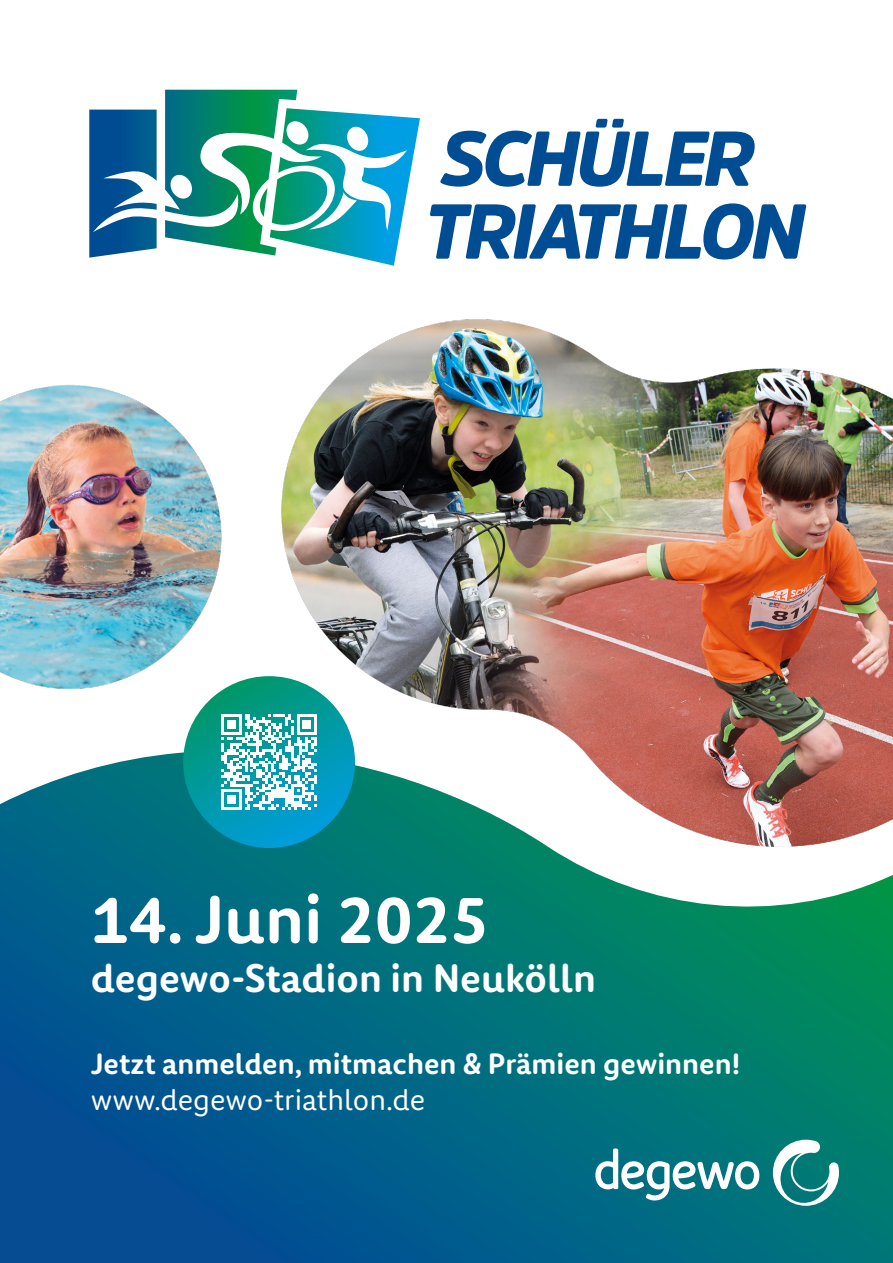
<style>
.page{position:relative;width:893px;height:1263px;background:#fff}
.page>*{position:absolute;margin:0;border:0;box-sizing:border-box;transform-origin:0 0}
.t1{font:700 69px "degewosans";color:#fff}
.t2{font:700 40.5px "degewosans";color:#fff}
.t3{font:700 30px "degewosans";color:#fff}
.t4{font:30px "degewosans";color:#fff}
</style>
<div class="page">
<svg style="left:0;top:884px;width:893px;height:379px;background:#036b80"></svg>
<svg style="left:89px;top:110px;width:68px;height:94px;background:#2168a0"></svg>
<svg style="left:165px;top:90px;width:255px;height:114px"></svg>
<svg style="left:440px;top:119px;width:315px;height:68px"></svg>
<svg style="left:595px;top:1148px;width:164px;height:52px"></svg>
<svg style="left:773px;top:1140px;width:66px;height:66px"></svg>
<img style="left:0;top:204px;width:893px;height:680px">
<svg style="left:183px;top:676px;width:172px;height:172px;background:#009aa3"></svg>
<svg style="left:221px;top:714px;width:96px;height:96px"></svg>
<h1 class="t1" style="left:91px;top:880px;width:399px">14. Juni 2025</h1>
<h2 class="t2" style="left:91px;top:955px;width:507px">degewo-Stadion in Neukölln</h2>
<p class="t3" style="left:91px;top:1046px;width:651px">Jetzt anmelden, mitmachen &amp; Prämien gewinnen!</p>
<p class="t4" style="left:91px;top:1082px;width:336px">www.degewo-triathlon.de</p>
</div>
